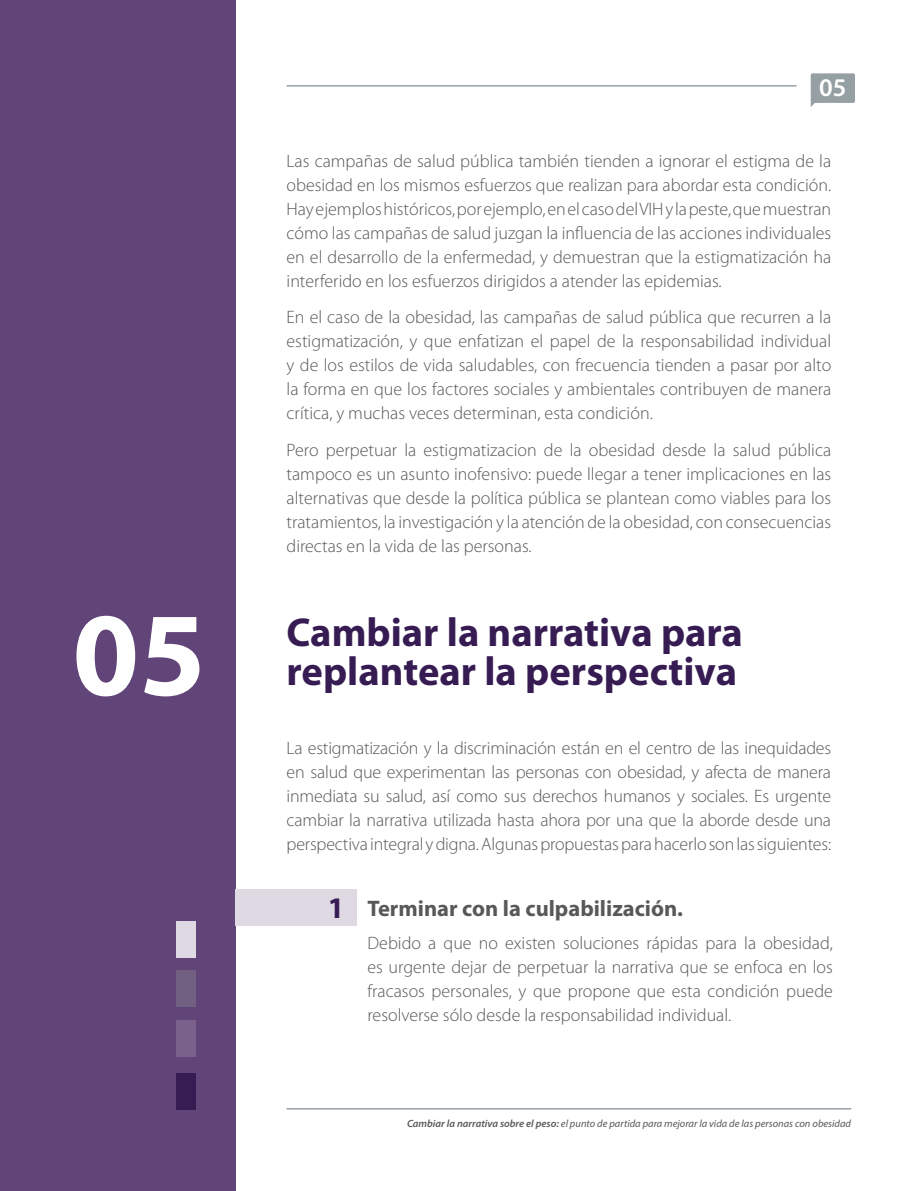
<style>
.page{position:relative;width:915px;height:1191px;background:#fff}
.page>*{position:absolute;margin:0;border:0;box-sizing:border-box;transform-origin:0 0}
.t1{font:700 120px "Myriad Pro";color:#fff}
.t2{font:700 40.5px/39px "Myriad Pro";color:#361c53}
.t3{font:700 30px "Myriad Pro";color:#361c53}
.t4{font:600 25.5px "Myriad Pro";color:#fff}
.t5{font:700 22.5px "Myriad Pro";color:#57585a}
.t6{font:300 18px/24px "Myriad Pro";color:#57585a;text-align:justify}
.t7{font:italic 10.5px "Myriad Pro";color:#57585a}
.s1{font-weight:600}
</style>
<div class="page">
<hr style="left:286px;top:85px;width:510px;height:2px;background:#96a0a4">
<hr style="left:286px;top:1108px;width:564px;height:1px;background:#96a0a4">
<div style="left:0;top:0;width:235px;height:1191px;background:#614478"></div>
<div style="left:235px;top:889px;width:122px;height:36px;background:#ded9e3"></div>
<svg style="left:810px;top:73px;width:44px;height:34px"></svg>
<div style="left:176px;top:1073px;width:20px;height:36px;background:#361c53"></div>
<div style="left:176px;top:1020px;width:20px;height:37px;background:#79618b"></div>
<div style="left:176px;top:970px;width:20px;height:37px;background:#726083"></div>
<div style="left:176px;top:921px;width:20px;height:36px;background:#ded9e3"></div>
<p class="t1" style="left:72px;top:576px;width:135px">05</p>
<p class="t4" style="left:818px;top:71px;width:29px">05</p>
<p class="t6" style="left:286px;top:148px;width:546px">Las campañas de salud pública también tienden a ignorar el estigma de la obesidad en los mismos esfuerzos que realizan para abordar esta condición.<br>Hay ejemplos históricos, por ejemplo, en el caso del VIH y la peste, que muestran cómo las campañas de salud juzgan la influencia de las acciones individuales en el desarrollo de la enfermedad, y demuestran que la estigmatización ha interferido en los esfuerzos dirigidos a atender las epidemias.</p>
<p class="t6" style="left:286px;top:305px;width:546px">En el caso de la obesidad, las campañas de salud pública que recurren a la estigmatización, y que enfatizan el papel de la responsabilidad individual y de los estilos de vida saludables, con frecuencia tienden a pasar por alto la forma en que los factores sociales y ambientales contribuyen de manera crítica, y muchas veces determinan, esta condición.</p>
<p class="t6" style="left:286px;top:438px;width:546px">Pero perpetuar la estigmatizacion de la obesidad desde la salud pública tampoco es un asunto inofensivo: puede llegar a tener implicaciones en las alternativas que desde la política pública se plantean como viables para los tratamientos, la investigación y la atención de la obesidad, con consecuencias directas en la vida de las personas.</p>
<p class="t2" style="left:286px;top:611px;width:458px">Cambiar la narrativa para replantear la perspectiva</p>
<p class="t6" style="left:286px;top:735px;width:546px">La estigmatización y la discriminación están en el centro de las inequidades en salud que experimentan las personas con obesidad, y afecta de manera inmediata su salud, así como sus derechos humanos y sociales. Es urgente cambiar la narrativa utilizada hasta ahora por una que la aborde desde una perspectiva integral y digna. Algunas propuestas para hacerlo son las siguientes:</p>
<p class="t3" style="left:327px;top:888px;width:18px">1</p>
<p class="t5" style="left:367px;top:893px;width:317px">Terminar con la culpabilización.</p>
<p class="t6" style="left:367px;top:931px;width:466px">Debido a que no existen soluciones rápidas para la obesidad, es urgente dejar de perpetuar la narrativa que se enfoca en los fracasos personales, y que propone que esta condición puede resolverse sólo desde la responsabilidad individual.</p>
<p class="t7" style="left:407px;top:1117px;width:445px"><span class="s1">Cambiar la narrativa sobre el peso:</span> el punto de partida para mejorar la vida de las personas con obesidad</p>
</div>
